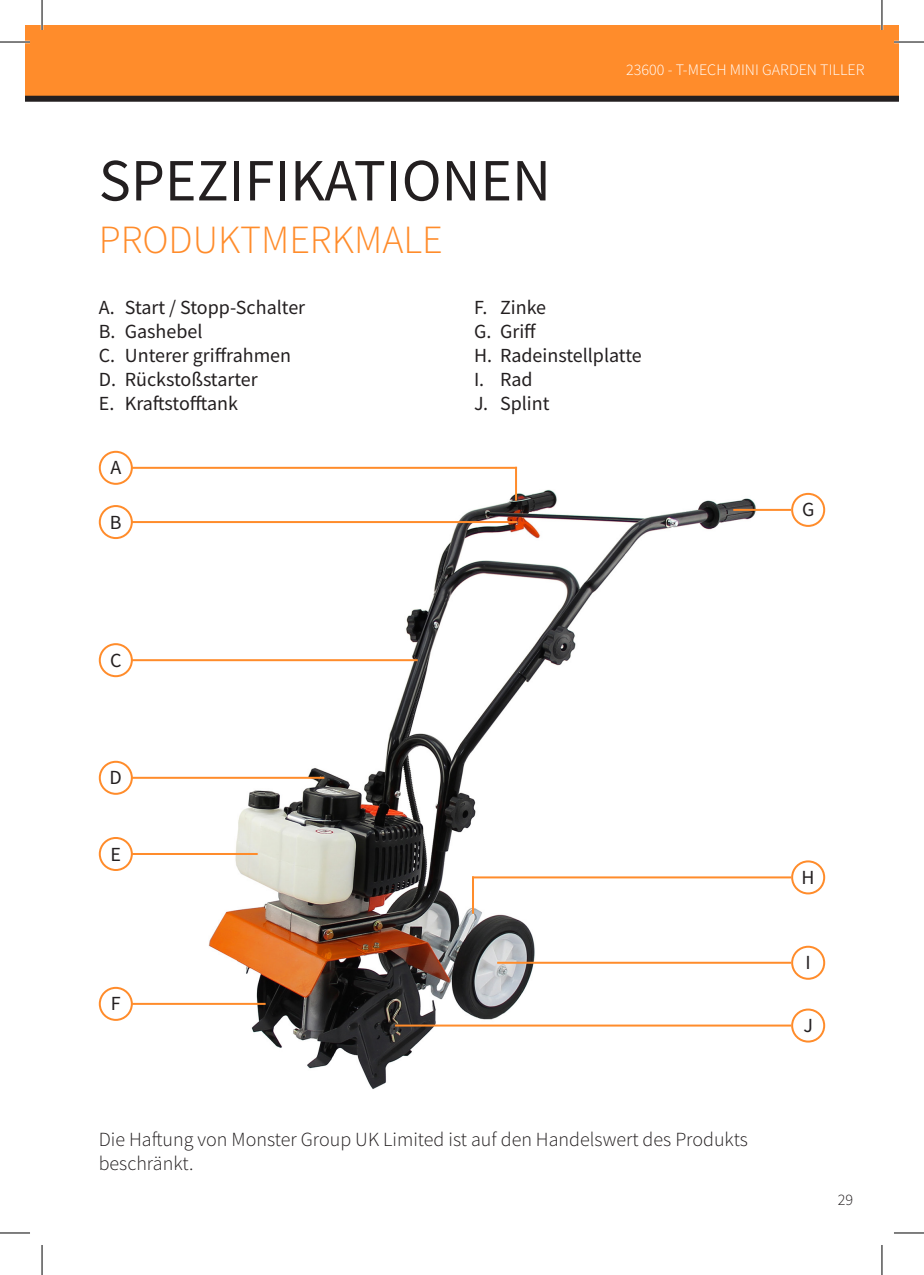
<style>
.page{position:relative;width:924px;height:1275px;background:#fff}
.page>*{position:absolute;margin:0;border:0;box-sizing:border-box;transform-origin:0 0}
.t1{font:60px "Source Sans Pro";color:#231f20}
.t2{font:300 40px "Source Sans Pro";color:#ff8c2b}
.t3{font:20px "Source Sans Pro";color:#231f20}
.t4{font:300 20px/24px "Source Sans Pro";color:#231f20}
.t5{font:300 16px "Source Sans Pro";color:#fff}
.t6{font:300 16px "Source Sans Pro";color:#231f20}
</style>
<div class="page">
<div style="left:25px;top:25px;width:873px;height:74px;background:#ff8c2b"></div>
<div style="left:25px;top:96px;width:873px;height:6px;background:#231f20"></div>
<img style="left:141px;top:467px;width:641px;height:622px">
<div style="left:99px;top:505px;width:34px;height:34px;border:2px solid #ff8c2b;border-radius:50%"></div>
<hr style="left:132px;top:521px;width:385px;height:2px;background:#ff8c2b">
<div style="left:99px;top:837px;width:34px;height:34px;border:2px solid #ff8c2b;border-radius:50%"></div>
<hr style="left:132px;top:853px;width:125px;height:2px;background:#ff8c2b">
<div style="left:99px;top:761px;width:34px;height:34px;border:2px solid #ff8c2b;border-radius:50%"></div>
<hr style="left:132px;top:777px;width:192px;height:2px;background:#ff8c2b">
<div style="left:790px;top:860px;width:34px;height:34px;border:2px solid #ff8c2b;border-radius:50%"></div>
<hr style="left:472px;top:876px;width:318px;height:2px;background:#ff8c2b">
<div style="left:790px;top:1008px;width:34px;height:34px;border:2px solid #ff8c2b;border-radius:50%"></div>
<hr style="left:395px;top:1024px;width:395px;height:2px;background:#ff8c2b">
<div style="left:790px;top:945px;width:34px;height:34px;border:2px solid #ff8c2b;border-radius:50%"></div>
<hr style="left:497px;top:961px;width:293px;height:2px;background:#ff8c2b">
<div style="left:99px;top:643px;width:34px;height:34px;border:2px solid #ff8c2b;border-radius:50%"></div>
<hr style="left:132px;top:659px;width:285px;height:2px;background:#ff8c2b">
<div style="left:790px;top:493px;width:34px;height:34px;border:2px solid #ff8c2b;border-radius:50%"></div>
<hr style="left:733px;top:509px;width:57px;height:2px;background:#ff8c2b">
<div style="left:99px;top:987px;width:34px;height:34px;border:2px solid #ff8c2b;border-radius:50%"></div>
<hr style="left:132px;top:1003px;width:133px;height:2px;background:#ff8c2b">
<div style="left:99px;top:451px;width:34px;height:34px;border:2px solid #ff8c2b;border-radius:50%"></div>
<hr style="left:132px;top:467px;width:385px;height:2px;background:#ff8c2b">
<hr style="left:515px;top:467px;width:2px;height:33px;background:#ff8c2b">
<hr style="left:472px;top:876px;width:2px;height:37px;background:#ff8c2b">
<hr style="left:0;top:41px;width:30px;height:2px;background:#fff">
<hr style="left:893px;top:41px;width:30px;height:2px;background:#fff">
<hr style="left:41px;top:0;width:2px;height:30px;background:#fff">
<hr style="left:880px;top:0;width:2px;height:30px;background:#fff">
<hr style="left:0;top:42px;width:30px;height:1px;background:#000">
<hr style="left:893px;top:42px;width:30px;height:1px;background:#000">
<hr style="left:0;top:1232px;width:30px;height:1px;background:#000">
<hr style="left:893px;top:1232px;width:30px;height:1px;background:#000">
<hr style="left:42px;top:0;width:1px;height:30px;background:#000">
<hr style="left:42px;top:1245px;width:1px;height:30px;background:#000">
<hr style="left:881px;top:0;width:1px;height:30px;background:#000">
<hr style="left:881px;top:1245px;width:1px;height:30px;background:#000">
<p class="t1" style="left:99px;top:142px;width:453px">SPEZIFIKATIONEN</p>
<p class="t2" style="left:99px;top:215px;width:345px">PRODUKTMERKMALE</p>
<p class="t5" style="left:626px;top:60px;width:239px">23600 - T-MECH MINI GARDEN TILLER</p>
<p class="t3" style="left:99px;top:294px;width:208px">A. Start / Stopp-Schalter</p>
<p class="t3" style="left:99px;top:318px;width:105px">B. Gashebel</p>
<p class="t3" style="left:99px;top:342px;width:194px">C. Unterer griffrahmen</p>
<p class="t3" style="left:99px;top:366px;width:160px">D. Rückstoßstarter</p>
<p class="t3" style="left:99px;top:390px;width:141px">E. Kraftstofftank</p>
<p class="t3" style="left:110px;top:455px;width:12px">A</p>
<p class="t3" style="left:110px;top:509px;width:13px">B</p>
<p class="t3" style="left:110px;top:647px;width:13px">C</p>
<p class="t3" style="left:110px;top:765px;width:14px">D</p>
<p class="t3" style="left:110px;top:841px;width:12px">E</p>
<p class="t3" style="left:111px;top:991px;width:11px">F</p>
<p class="t3" style="left:474px;top:294px;width:74px">F. Zinke</p>
<p class="t3" style="left:474px;top:318px;width:64px">G. Griff</p>
<p class="t3" style="left:474px;top:342px;width:169px">H. Radeinstellplatte</p>
<p class="t3" style="left:474px;top:366px;width:60px">I. Rad</p>
<p class="t3" style="left:474px;top:390px;width:77px">J. Splint</p>
<p class="t4" style="left:99px;top:1127px;width:650px">Die Haftung von Monster Group UK Limited ist auf den Handelswert des Produkts beschränkt.</p>
<p class="t3" style="left:801px;top:497px;width:14px">G</p>
<p class="t3" style="left:801px;top:864px;width:15px">H</p>
<p class="t3" style="left:805px;top:950px;width:7px">I</p>
<p class="t3" style="left:803px;top:1012px;width:11px">J</p>
<p class="t6" style="left:837px;top:1189px;width:17px">29</p>
</div>
